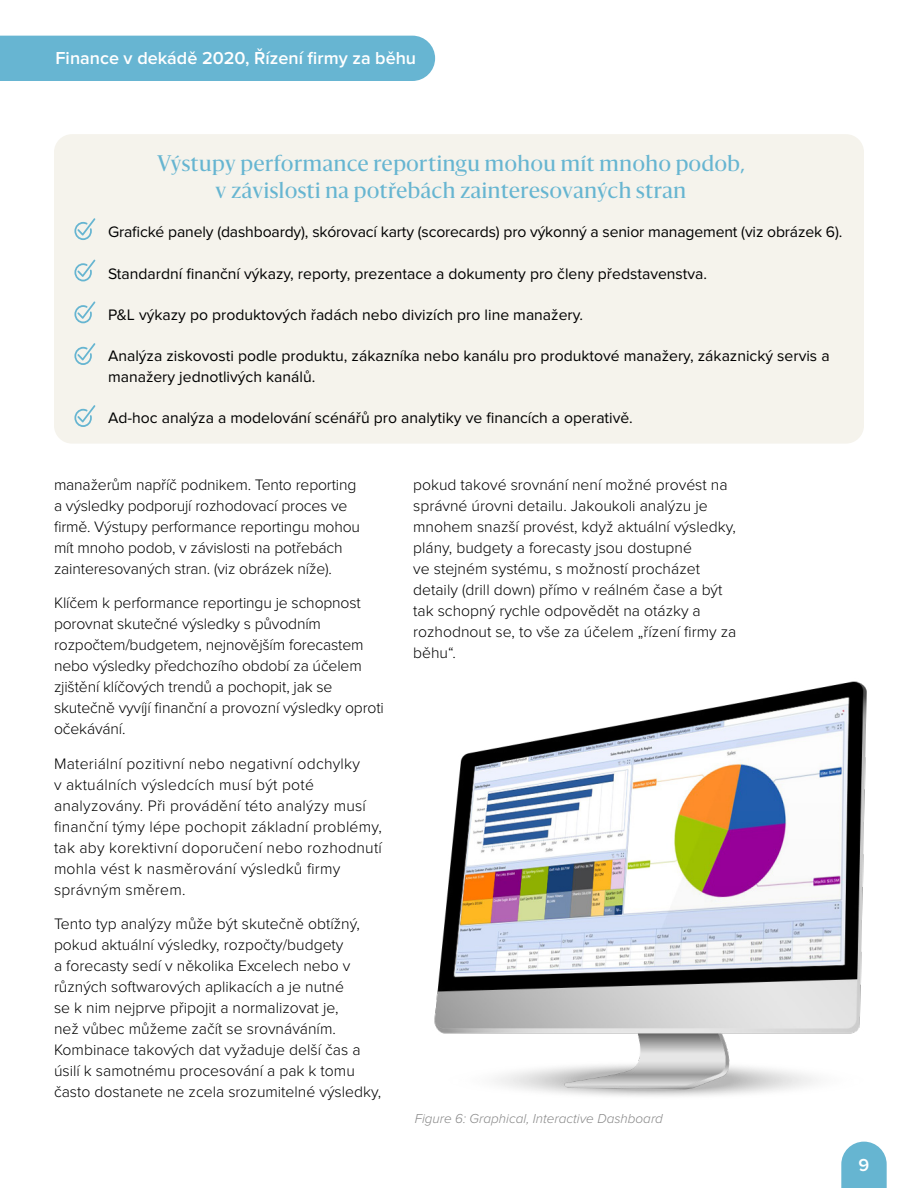
<style>
.page{position:relative;width:918px;height:1188px;background:#fff}
.page>*{position:absolute;margin:0;border:0;box-sizing:border-box;transform-origin:0 0}
.t1{font:21px/27px "Sanomat";letter-spacing:.03em;color:#66b5d1;text-align:center}
.t2{font:600 18px "Proxima Nova";color:#fff}
.t3{font:300 15.75px/21px "Proxima Nova";color:#000}
.t4{font:15.75px/21px "Proxima Nova";color:#000}
.t5{font:italic 300 13.5px "Proxima Nova";color:#878787}
</style>
<div class="page">
<div style="left:0;top:36px;width:435px;height:45px;background:#67b5d2"></div>
<svg style="left:841px;top:1142px;width:46px;height:46px"></svg>
<img style="left:434px;top:681px;width:433px;height:415px">
<div style="left:54px;top:134px;width:810px;height:310px;background:#f5f3ec;border-radius:18px"></div>
<svg style="left:74px;top:218px;width:21px;height:22px"></svg>
<svg style="left:74px;top:301px;width:21px;height:22px"></svg>
<svg style="left:74px;top:343px;width:21px;height:22px"></svg>
<svg style="left:74px;top:260px;width:21px;height:21px"></svg>
<svg style="left:74px;top:405px;width:21px;height:22px"></svg>
<p class="t2" style="left:56px;top:48px;width:362px">Finance v dekádě 2020, Řízení firmy za běhu</p>
<h1 class="t1" style="left:157px;top:148px;width:589px">Výstupy performance reportingu mohou mít mnoho podob, v závislosti na potřebách zainteresovaných stran</h1>
<p class="t4" style="left:108px;top:222px;width:736px">Grafické panely (dashboardy), skórovací karty (scorecards) pro výkonný a senior management (viz obrázek 6).</p>
<p class="t4" style="left:108px;top:263px;width:601px">Standardní finanční výkazy, reporty, prezentace a dokumenty pro členy představenstva.</p>
<p class="t4" style="left:108px;top:304px;width:477px">P&amp;L výkazy po produktových řadách nebo divizích pro line manažery.</p>
<p class="t4" style="left:108px;top:346px;width:723px">Analýza ziskovosti podle produktu, zákazníka nebo kanálu pro produktové manažery, zákaznický servis a manažery jednotlivých kanálů.</p>
<p class="t4" style="left:108px;top:408px;width:526px">Ad-hoc analýza a modelování scénářů pro analytiky ve financích a operativě.</p>
<p class="t3" style="left:54px;top:474px;width:308px">manažerům napříč podnikem. Tento reporting a výsledky podporují rozhodovací proces ve firmě. Výstupy performance reportingu mohou mít mnoho podob, v závislosti na potřebách zainteresovaných stran. (viz obrázek níže).</p>
<p class="t3" style="left:54px;top:593px;width:331px">Klíčem k performance reportingu je schopnost porovnat skutečné výsledky s původním rozpočtem/budgetem, nejnovějším forecastem nebo výsledky předchozího období za účelem zjištění klíčových trendů a pochopit, jak se skutečně vyvíjí finanční a provozní výsledky oproti očekávání.</p>
<p class="t3" style="left:54px;top:753px;width:330px">Materiální pozitivní nebo negativní odchylky<br>v aktuálních výsledcích musí být poté analyzovány. Při provádění této analýzy musí finanční týmy lépe pochopit základní problémy, tak aby korektivní doporučení nebo rozhodnutí mohla vést k nasměrování výsledků firmy správným směrem.</p>
<p class="t3" style="left:54px;top:914px;width:329px">Tento typ analýzy může být skutečně obtížný, pokud aktuální výsledky, rozpočty/budgety<br>a forecasty sedí v několika Excelech nebo v různých softwarových aplikacích a je nutné<br>se k nim nejprve připojit a normalizovat je,<br>než vůbec můžeme začít se srovnáváním.<br>Kombinace takových dat vyžaduje delší čas a úsilí k samotnému procesování a pak k tomu často dostanete ne zcela srozumitelné výsledky,</p>
<p class="t3" style="left:413px;top:474px;width:325px">pokud takové srovnání není možné provést na správné úrovni detailu. Jakoukoli analýzu je mnohem snazší provést, když aktuální výsledky, plány, budgety a forecasty jsou dostupné<br>ve stejném systému, s možností procházet detaily (drill down) přímo v reálném čase a být tak schopný rychle odpovědět na otázky a rozhodnout se, to vše za účelem „řízení firmy za běhu“.</p>
<p class="t5" style="left:415px;top:1111px;width:250px">Figure 6: Graphical, Interactive Dashboard</p>
<p class="t2" style="left:859px;top:1154px;width:12px">9</p>
</div>
